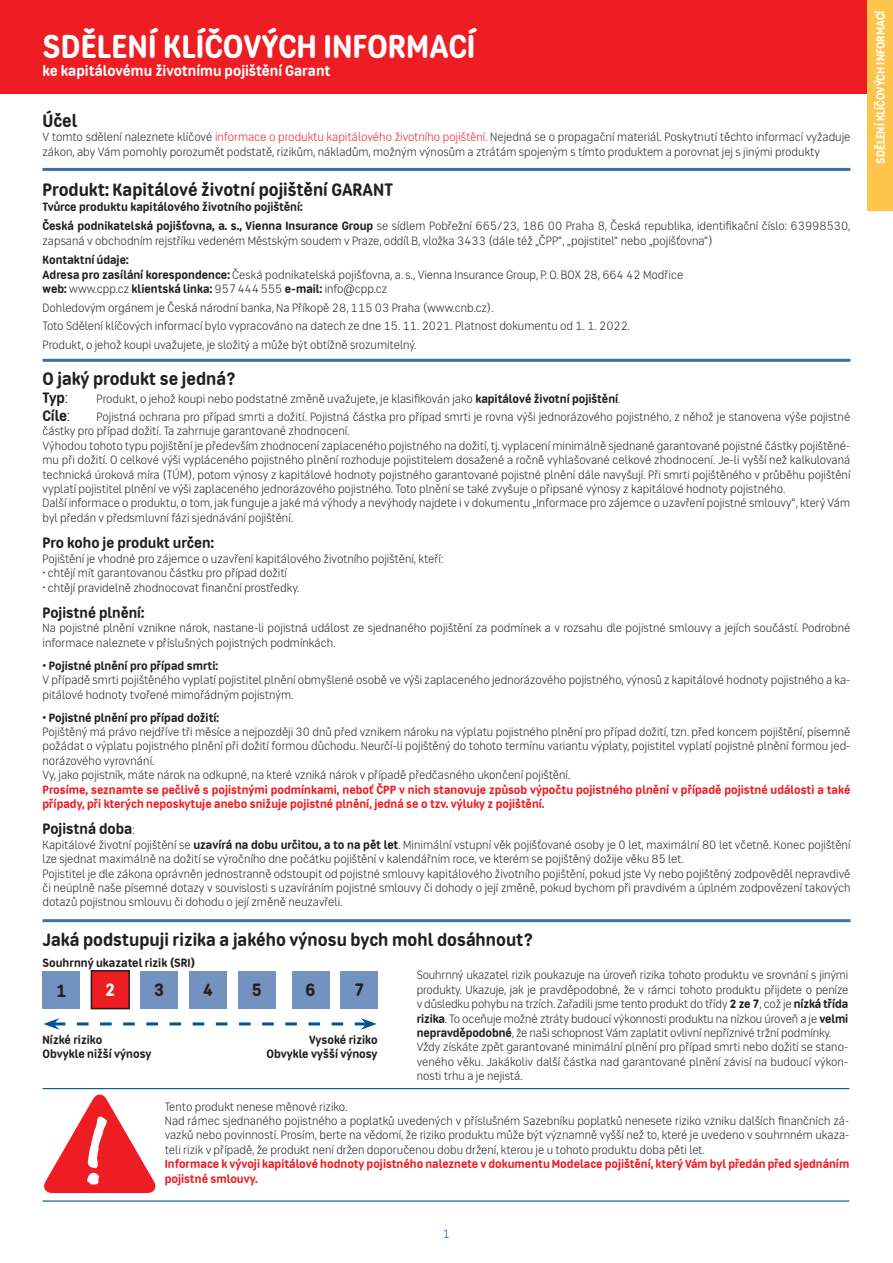
<style>
.page{position:relative;width:893px;height:1263px;background:#fff}
.page>*{position:absolute;margin:0;border:0;box-sizing:border-box;transform-origin:0 0}
.t1{font:700 33px "CPP Sans";color:#fff}
.t2{font:700 18px "CPP Sans";color:#231f20}
.t3{font:700 17.85px "CPP Sans";color:#231f20}
.t4{font:700 17.85px "CPP Sans";color:#fff}
.t5{font:700 15px "CPP Sans";color:#231f20}
.t6{font:700 15px "CPP Sans";color:#fff}
.texty2{font:300 12px/14.4px "CPP Sans";color:#231f20}
.t7{font:700 12px/14.4px "CPP Sans";color:#ee1d23}
.t8{font:700 12px "CPP Sans";color:#231f20}
.t9{font:700 12px "CPP Sans";color:#fff}
.t10{font:300 12px "CPP Sans";color:#005495}
.s1{color:#ee1d23}
.s2{font-weight:700}
.s3{font-weight:300}
.s4{font-weight:300;font-size:12px}
</style>
<div class="page">
<div style="left:0;top:0;width:893px;height:94px;background:#ee1d23"></div>
<svg style="left:44px;top:1094px;width:112px;height:99px"></svg>
<hr style="left:43px;top:168px;width:807px;height:3px;background:#3b70aa">
<hr style="left:43px;top:919px;width:807px;height:3px;background:#3b70aa">
<hr style="left:43px;top:359px;width:807px;height:3px;background:#3b70aa">
<svg style="left:43px;top:1018px;width:334px;height:12px"></svg>
<hr style="left:43px;top:1088px;width:806px;height:1px;background:#005495">
<hr style="left:43px;top:1200px;width:806px;height:1px;background:#005495">
<div style="left:43px;top:971px;width:37px;height:38px;background:#7492c0"></div>
<div style="left:91px;top:971px;width:38px;height:37px;background:#ee1d23"></div>
<div style="left:91px;top:970px;width:39px;height:39px;border:2px solid #231f20"></div>
<div style="left:189px;top:971px;width:38px;height:37px;background:#7492c0"></div>
<div style="left:238px;top:971px;width:38px;height:37px;background:#7492c0"></div>
<div style="left:292px;top:971px;width:37px;height:37px;background:#7492c0"></div>
<div style="left:340px;top:971px;width:38px;height:37px;background:#7492c0"></div>
<div style="left:140px;top:971px;width:38px;height:37px;background:#7492c0"></div>
<div style="left:867px;top:0;width:26px;height:210px;background:#fec54d"></div>
<p class="t1" style="left:43px;top:27px;width:434px">SDĚLENÍ KLÍČOVÝCH INFORMACÍ</p>
<p class="t6" style="left:43px;top:62px;width:290px">ke kapitálovému životnímu pojištění Garant</p>
<p class="t2" style="left:43px;top:110px;width:36px">Účel</p>
<p class="texty2" style="left:43px;top:130px;width:809px">V tomto sdělení naleznete klíčové <span class="s1">informace o produktu kapitálového životního pojištění.</span> Nejedná se o propagační materiál. Poskytnutí těchto informací vyžaduje zákon, aby Vám pomohly porozumět podstatě, rizikům, nákladům, možným výnosům a ztrátám spojeným s tímto produktem a porovnat jej s jinými produkty</p>
<p class="t2" style="left:43px;top:179px;width:352px">Produkt: Kapitálové životní pojištění GARANT</p>
<p class="t8" style="left:43px;top:199px;width:262px">Tvůrce produktu kapitálového životního pojištění:</p>
<p class="texty2" style="left:43px;top:219px;width:809px"><span class="s2">Česká podnikatelská pojišťovna, a. s., Vienna Insurance Group</span> se sídlem Pobřežní 665/23, 186 00 Praha 8, Česká republika, identifikační číslo: 63998530, zapsaná v obchodním rejstříku vedeném Městským soudem v Praze, oddíl B, vložka 3433 (dále též „ČPP“, „pojistitel“ nebo „pojišťovna“)</p>
<p class="texty2" style="left:43px;top:253px;width:642px"><span class="s2">Kontaktní údaje:<br>Adresa pro zasílání korespondence:</span> Česká podnikatelská pojišťovna, a. s., Vienna Insurance Group, P. O. BOX 28, 664 42 Modřice <span class="s2">web:</span> www.cpp.cz <span class="s2">klientská linka:</span> 957444555 <span class="s2">e‑mail:</span> info@cpp.cz</p>
<p class="texty2" style="left:43px;top:300px;width:453px">Dohledovým orgánem je Česká národní banka, Na Příkopě 28, 115 03 Praha (www.cnb.cz).</p>
<p class="texty2" style="left:43px;top:319px;width:589px">Toto Sdělení klíčových informací bylo vypracováno na datech ze dne 15. 11. 2021. Platnost dokumentu od 1. 1. 2022.</p>
<p class="texty2" style="left:43px;top:338px;width:375px">Produkt, o jehož koupi uvažujete, je složitý a může být obtížně srozumitelný.</p>
<p class="t2" style="left:43px;top:368px;width:195px">O jaký produkt se jedná?</p>
<p class="t5" style="left:43px;top:389px;width:27px">Typ<span class="s3">:</span></p>
<p class="texty2" style="left:97px;top:392px;width:525px">Produkt, o jehož koupi nebo podstatné změně uvažujete, je klasifikován jako <span class="s2">kapitálové životní pojištění</span>.</p>
<p class="t5" style="left:43px;top:407px;width:29px">Cíle<span class="s3">:</span></p>
<p class="texty2" style="left:43px;top:410px;width:809px;text-indent:54px">Pojistná ochrana pro případ smrti a dožití. Pojistná částka pro případ smrti je rovna výši jednorázového pojistného, z něhož je stanovena výše pojistné částky pro případ dožití. Ta zahrnuje garantované zhodnocení.</p>
<p class="texty2" style="left:43px;top:439px;width:809px;text-align:justify">Výhodou tohoto typu pojištění je především zhodnocení zaplaceného pojistného na dožití, tj. vyplacení minimálně sjednané garantované pojistné částky pojištěné‑ mu při dožití. O celkové výši vypláceného pojistného plnění rozhoduje pojistitelem dosažené a ročně vyhlašované celkové zhodnocení. Je‑li vyšší než kalkulovaná technická úroková míra (TÚM), potom výnosy z kapitálové hodnoty pojistného garantované pojistné plnění dále navyšují. Při smrti pojištěného v průběhu pojištění vyplatí pojistitel plnění ve výši zaplaceného jednorázového pojistného. Toto plnění se také zvyšuje o připsané výnosy z kapitálové hodnoty pojistného.</p>
<p class="texty2" style="left:43px;top:496px;width:809px">Další informace o produktu, o tom, jak funguje a jaké má výhody a nevýhody najdete i v dokumentu „Informace pro zájemce o uzavření pojistné smlouvy“, který Vám byl předán v předsmluvní fázi sjednávání pojištění.</p>
<p class="t5" style="left:43px;top:534px;width:173px">Pro koho je produkt určen:</p>
<p class="texty2" style="left:43px;top:551px;width:402px">Pojištění je vhodné pro zájemce o uzavření kapitálového životního pojištění, kteří:</p>
<p class="texty2" style="left:43px;top:566px;width:246px">• chtějí mít garantovanou částku pro případ dožití</p>
<p class="texty2" style="left:43px;top:580px;width:258px">• chtějí pravidelně zhodnocovat finanční prostředky.</p>
<p class="t5" style="left:43px;top:604px;width:103px">Pojistné plnění:</p>
<p class="texty2" style="left:43px;top:621px;width:809px">Na pojistné plnění vznikne nárok, nastane‑li pojistná událost ze sjednaného pojištění za podmínek a v rozsahu dle pojistné smlouvy a jejích součástí. Podrobné informace naleznete v příslušných pojistných podmínkách.</p>
<p class="t8" style="left:43px;top:658px;width:177px">• Pojistné plnění pro případ smrti:</p>
<p class="texty2" style="left:43px;top:673px;width:809px">V případě smrti pojištěného vyplatí pojistitel plnění obmyšlené osobě ve výši zaplaceného jednorázového pojistného, výnosů z kapitálové hodnoty pojistného a ka‑ pitálové hodnoty tvořené mimořádným pojistným.</p>
<p class="t8" style="left:43px;top:710px;width:178px">• Pojistné plnění pro případ dožití:</p>
<p class="texty2" style="left:43px;top:725px;width:809px;text-align:justify">Pojištěný má právo nejdříve tři měsíce a nejpozději 30 dnů před vznikem nároku na výplatu pojistného plnění pro případ dožití, tzn. před koncem pojištění, písemně požádat o výplatu pojistného plnění při dožití formou důchodu. Neurčí‑li pojištěný do tohoto termínu variantu výplaty, pojistitel vyplatí pojistné plnění formou jed‑ norázového vyrovnání.</p>
<p class="texty2" style="left:43px;top:768px;width:529px">Vy, jako pojistník, máte nárok na odkupné, na které vzniká nárok v případě předčasného ukončení pojištění.</p>
<p class="t7" style="left:43px;top:782px;width:809px">Prosíme, seznamte se pečlivě s pojistnými podmínkami, neboť ČPP v nich stanovuje způsob výpočtu pojistného plnění v případě pojistné události a také případy, při kterých neposkytuje anebo snižuje pojistné plnění, jedná se o tzv. výluky z pojištění.</p>
<p class="t5" style="left:43px;top:820px;width:94px">Pojistná doba<span class="s4">:</span></p>
<p class="texty2" style="left:43px;top:837px;width:809px">Kapitálové životní pojištění se <span class="s2">uzavírá na dobu určitou, a to na pět let</span>. Minimální vstupní věk pojišťované osoby je 0 let, maximální 80 let včetně. Konec pojištění lze sjednat maximálně na dožití se výročního dne počátku pojištění v kalendářním roce, ve kterém se pojištěný dožije věku 85 let.</p>
<p class="texty2" style="left:43px;top:866px;width:809px;text-align:justify">Pojistitel je dle zákona oprávněn jednostranně odstoupit od pojistné smlouvy kapitálového životního pojištění, pokud jste Vy nebo pojištěný zodpověděl nepravdivě či neúplně naše písemné dotazy v souvislosti s uzavíráním pojistné smlouvy či dohody o její změně, pokud bychom při pravdivém a úplném zodpovězení takových dotazů pojistnou smlouvu či dohodu o její změně neuzavřeli.</p>
<p class="t2" style="left:43px;top:929px;width:492px">Jaká podstupuji rizika a jakého výnosu bych mohl dosáhnout?</p>
<p class="t8" style="left:43px;top:955px;width:154px">Souhrnný ukazatel rizik (SRI)</p>
<p class="t3" style="left:56px;top:980px;width:12px">1</p>
<p class="t4" style="left:105px;top:979px;width:12px">2</p>
<p class="t3" style="left:154px;top:979px;width:12px">3</p>
<p class="t3" style="left:203px;top:979px;width:12px">4</p>
<p class="t3" style="left:252px;top:979px;width:12px">5</p>
<p class="t3" style="left:305px;top:979px;width:12px">6</p>
<p class="t3" style="left:354px;top:979px;width:12px">7</p>
<p class="texty2" style="left:417px;top:968px;width:433px;text-align:justify">Souhrnný ukazatel rizik poukazuje na úroveň rizika tohoto produktu ve srovnání s jinými produkty. Ukazuje, jak je pravděpodobné, že v rámci tohoto produktu přijdete o peníze v důsledku pohybu na trzích. Zařadili jsme tento produkt do třídy <span class="s2">2 ze 7</span>, což je <span class="s2">nízká třída rizika</span>. To oceňuje možné ztráty budoucí výkonnosti produktu na nízkou úroveň a je <span class="s2">velmi nepravděpodobné</span>, že naši schopnost Vám zaplatit ovlivní nepříznivé tržní podmínky.</p>
<p class="texty2" style="left:417px;top:1040px;width:433px;text-align:justify">Vždy získáte zpět garantované minimální plnění pro případ smrti nebo dožití se stano‑ veného věku. Jakákoliv další částka nad garantované plnění závisí na budoucí výkon‑ nosti trhu a je nejistá.</p>
<p class="t8" style="left:43px;top:1032px;width:61px">Nízké riziko</p>
<p class="t8" style="left:43px;top:1046px;width:110px">Obvykle nižší výnosy</p>
<p class="t8" style="left:309px;top:1032px;width:70px">Vysoké riziko</p>
<p class="t8" style="left:266px;top:1046px;width:113px">Obvykle vyšší výnosy</p>
<p class="texty2" style="left:165px;top:1099px;width:184px">Tento produkt nenese měnové riziko.</p>
<p class="texty2" style="left:165px;top:1114px;width:686px;text-align:justify">Nad rámec sjednaného pojistného a poplatků uvedených v příslušném Sazebníku poplatků nenesete riziko vzniku dalších finančních zá‑ vazků nebo povinností. Prosím, berte na vědomí, že riziko produktu může být významně vyšší než to, které je uvedeno v souhrnném ukaza‑ teli rizik v případě, že produkt není držen doporučenou dobu držení, kterou je u tohoto produktu doba pěti let.</p>
<p class="t7" style="left:165px;top:1157px;width:686px">Informace k vývoji kapitálové hodnoty pojistného naleznete v dokumentu Modelace pojištění, který Vám byl předán před sjednáním pojistné smlouvy.</p>
<p class="t10" style="left:443px;top:1227px;width:9px">1</p>
<p class="t9" style="left:873px;top:164px;width:155px;rotate:-90deg">SDĚLENÍ KLÍČOVÝCH INFORMACÍ</p>
</div>
